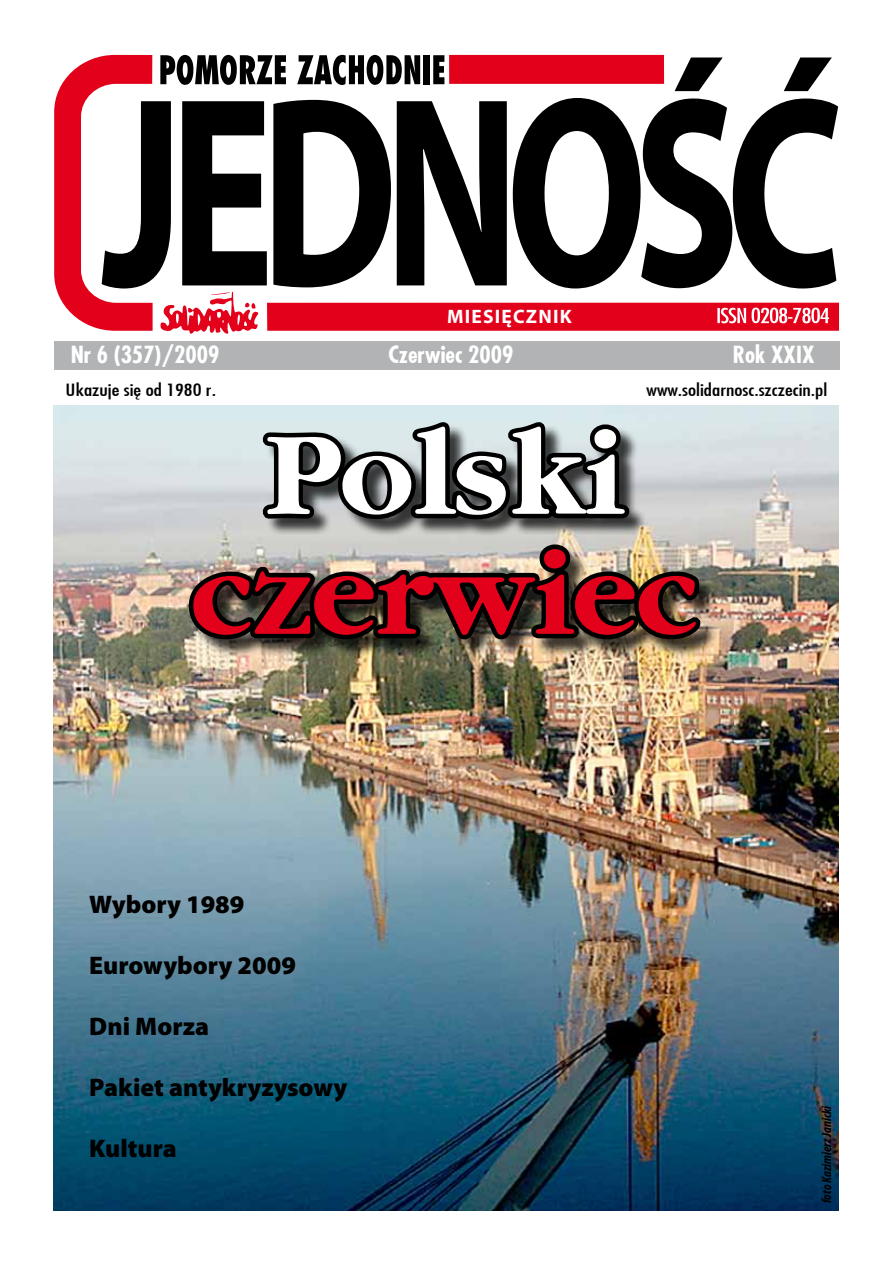
<style>
.page{position:relative;width:893px;height:1263px;background:#fff}
.page>*{position:absolute;margin:0;border:0;box-sizing:border-box;transform-origin:0 0}
.t1{font:700 123px "Gatineau";color:#e2001a}
.t2{font:700 123px "Gatineau";color:#fff}
.t3{font:900 25.5px "Myriad Pro";color:#000}
.t4{font:700 23.1px "Fujiyama";color:#fff}
.t5{font:700 19.5px "Myriad Pro";letter-spacing:.06em;color:#fff}
.t6{font:16.5px "Fujiyama";color:#000;scale:1.3 1}
.t7{font:italic 700 condensed 13.5px "Myriad Pro";color:#000}
</style>
<div class="page">
<img style="left:53px;top:405px;width:786px;height:805px">
<div style="left:54px;top:341px;width:785px;height:28px;background:#b1b3b4"></div>
<svg style="left:54px;top:55px;width:785px;height:276px"></svg>
<svg style="left:102px;top:101px;width:165px;height:233px"></svg>
<svg style="left:717px;top:308px;width:112px;height:15px"></svg>
<div style="left:191px;top:423px;width:527px;height:234px;background:#000;opacity:.75"></div>
<svg style="left:255px;top:415px;width:381px;height:111px"></svg>
<img style="left:184px;top:537px;width:522px;height:109px">
<p class="t5" style="left:447px;top:303px;width:126px">MIESIĘCZNIK</p>
<p class="t4" style="left:71px;top:339px;width:150px">Nr 6 (357)/2009</p>
<p class="t4" style="left:388px;top:339px;width:126px">Czerwiec 2009</p>
<p class="t4" style="left:733px;top:339px;width:83px">Rok XXIX</p>
<p class="t6" style="left:66px;top:379px;width:117px">Ukazuje się od 1980 r.</p>
<p class="t6" style="left:647px;top:379px;width:140px">www.solidarnosc.szczecin.pl</p>
<h1 class="t2" style="left:266px;top:404px;width:358px">Polski</h1>
<h1 class="t1" style="left:191px;top:524px;width:508px">czerwiec</h1>
<p class="t3" style="left:89px;top:887px;width:157px">Wybory 1989</p>
<p class="t3" style="left:89px;top:948px;width:208px">Eurowybory 2009</p>
<p class="t3" style="left:89px;top:1009px;width:121px">Dni Morza</p>
<p class="t3" style="left:89px;top:1070px;width:260px">Pakiet antykryzysowy</p>
<p class="t3" style="left:89px;top:1132px;width:89px">Kultura</p>
<p class="t7" style="left:818px;top:1203px;width:99px;rotate:-90deg">foto Kazimierz Janicki</p>
</div>
